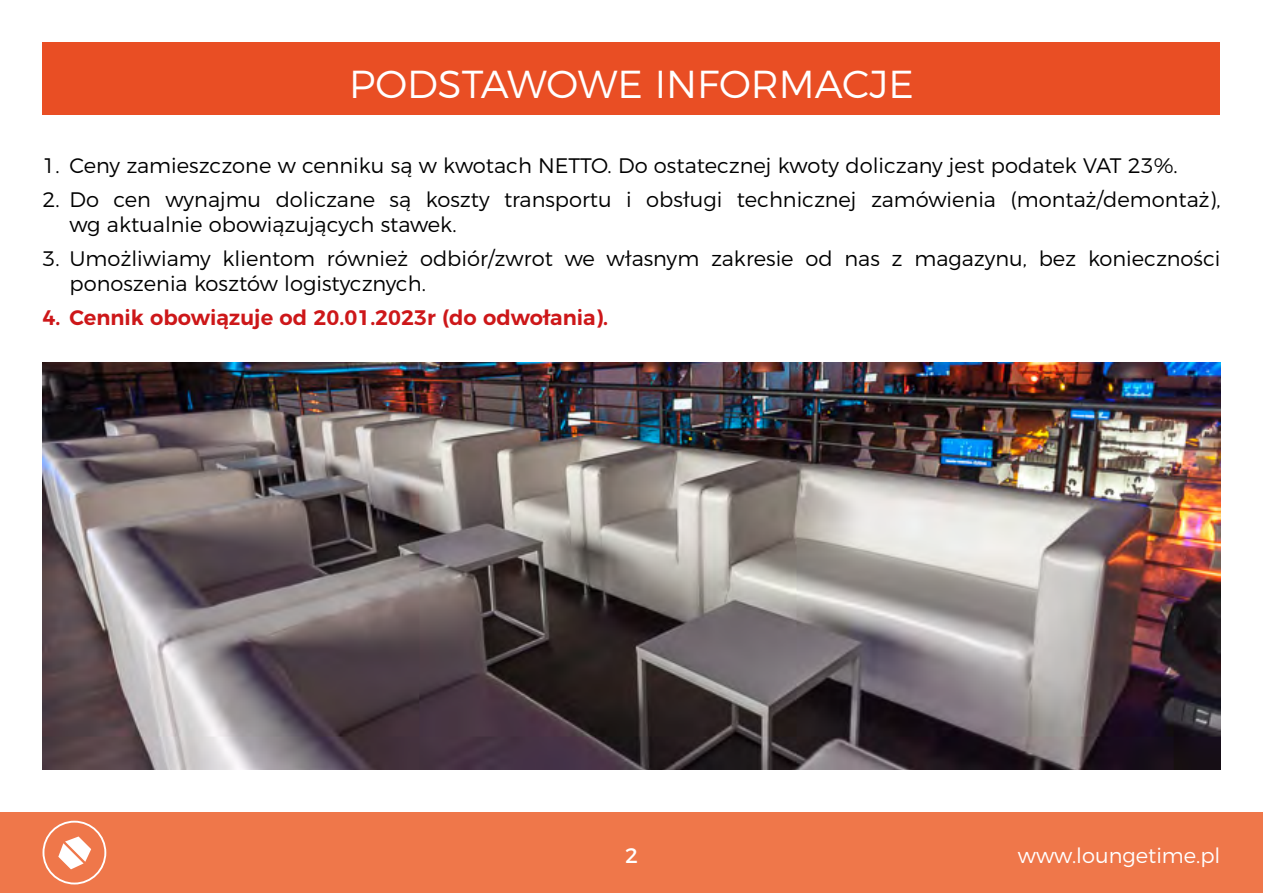
<style>
.page{position:relative;width:1263px;height:893px;background:#fff}
.page>*{position:absolute;margin:0;border:0;box-sizing:border-box;transform-origin:0 0}
.t1{font:300 39px "Montserrat";color:#fff}
.t2{font:300 21px/25.2px "Montserrat";color:#000}
.t3{font:600 21px "Montserrat";color:#cd1719}
.t4{font:300 21px "Montserrat";color:#fff}
.t5{font:21px "Montserrat";color:#fff}
</style>
<div class="page">
<div style="left:0;top:812px;width:1263px;height:81px;background:#ef774a"></div>
<svg style="left:43px;top:821px;width:63px;height:63px"></svg>
<div style="left:43px;top:43px;width:1177px;height:72px;background:#e94e24"></div>
<img style="left:43px;top:362px;width:1177px;height:408px">
<h1 class="t1" style="left:349px;top:53px;width:566px">PODSTAWOWE INFORMACJE</h1>
<p class="t2" style="left:43px;top:151px;width:1137px">1. Ceny zamieszczone w cenniku są w kwotach NETTO. Do ostatecznej kwoty doliczany jest podatek VAT 23%.</p>
<p class="t2" style="left:70px;top:185px;width:1152px;text-indent:-27px">2. Do cen wynajmu doliczane są koszty transportu i obsługi technicznej zamówienia (montaż/demontaż), wg aktualnie obowiązujących stawek.</p>
<p class="t2" style="left:70px;top:244px;width:1152px;text-indent:-27px">3. Umożliwiamy klientom również odbiór/zwrot we własnym zakresie od nas z magazynu, bez konieczności ponoszenia kosztów logistycznych.</p>
<p class="t3" style="left:43px;top:300px;width:567px">4. Cennik obowiązuje od 20.01.2023r (do odwołania).</p>
<p class="t5" style="left:625px;top:838px;width:14px">2</p>
<p class="t4" style="left:1018px;top:839px;width:204px">www.loungetime.pl</p>
</div>
